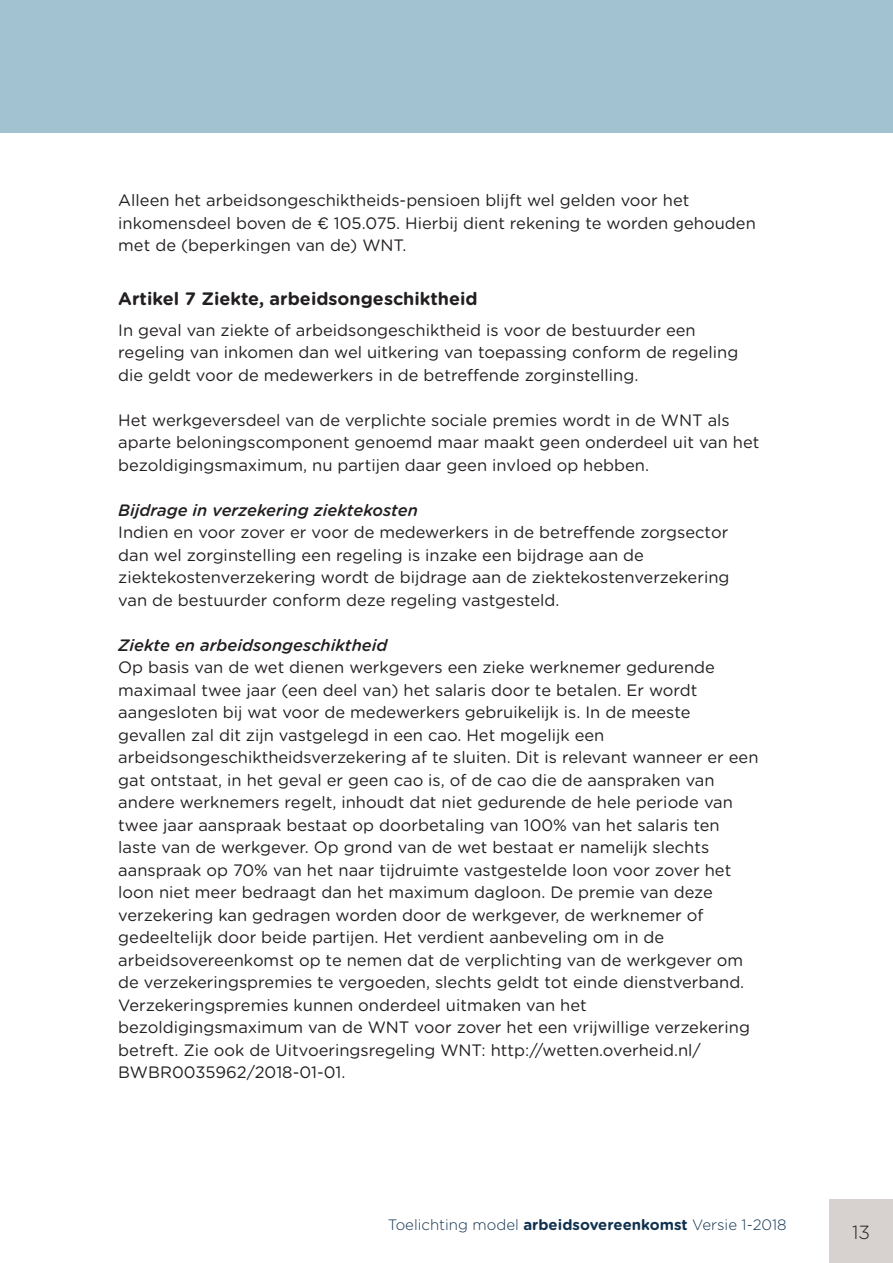
<style>
.page{position:relative;width:893px;height:1263px;background:#fff}
.page>*{position:absolute;margin:0;border:0;box-sizing:border-box;transform-origin:0 0}
.t1{font:300 19.05px "Gotham Rounded";color:#231f20}
.Heading_2{font:700 18px "Gotham Rounded";color:#231f20}
._05_BROODTEKST{font:16.5px/22.5px "Gotham Rounded";color:#231f20}
.kop3{font:italic 500 16.5px "Gotham Rounded";color:#231f20}
.t2{font:300 15px "Gotham Rounded";color:#11324f}
.s1{font-weight:700}
</style>
<div class="page">
<div style="left:829px;top:1199px;width:64px;height:64px;background:#d7d2d0"></div>
<div style="left:0;top:0;width:893px;height:133px;background:#a3c2d1"></div>
<p class="_05_BROODTEKST" style="left:118px;top:188px;width:639px">Alleen het arbeidsongeschiktheids-pensioen blijft wel gelden voor het inkomensdeel boven de € 105.075. Hierbij dient rekening te worden gehouden met de (beperkingen van de) WNT.</p>
<p class="Heading_2" style="left:118px;top:285px;width:361px">Artikel 7 Ziekte, arbeidsongeschiktheid</p>
<p class="_05_BROODTEKST" style="left:118px;top:318px;width:621px">In geval van ziekte of arbeidsongeschiktheid is voor de bestuurder een regeling van inkomen dan wel uitkering van toepassing conform de regeling die geldt voor de medewerkers in de betreffende zorginstelling.</p>
<p class="_05_BROODTEKST" style="left:118px;top:408px;width:643px">Het werkgeversdeel van de verplichte sociale premies wordt in de WNT als aparte beloningscomponent genoemd maar maakt geen onderdeel uit van het bezoldigingsmaximum, nu partijen daar geen invloed op hebben.</p>
<p class="kop3" style="left:118px;top:498px;width:301px">Bijdrage in verzekering ziektekosten</p>
<p class="_05_BROODTEKST" style="left:118px;top:521px;width:613px">Indien en voor zover er voor de medewerkers in de betreffende zorgsector dan wel zorginstelling een regeling is inzake een bijdrage aan de ziektekostenverzekering wordt de bijdrage aan de ziektekostenverzekering van de bestuurder conform deze regeling vastgesteld.</p>
<p class="kop3" style="left:118px;top:633px;width:271px">Ziekte en arbeidsongeschiktheid</p>
<p class="_05_BROODTEKST" style="left:118px;top:656px;width:642px">Op basis van de wet dienen werkgevers een zieke werknemer gedurende maximaal twee jaar (een deel van) het salaris door te betalen. Er wordt aangesloten bij wat voor de medewerkers gebruikelijk is. In de meeste gevallen zal dit zijn vastgelegd in een cao. Het mogelijk een arbeidsongeschiktheidsverzekering af te sluiten. Dit is relevant wanneer er een gat ontstaat, in het geval er geen cao is, of de cao die de aanspraken van andere werknemers regelt, inhoudt dat niet gedurende de hele periode van twee jaar aanspraak bestaat op doorbetaling van 100% van het salaris ten laste van de werkgever. Op grond van de wet bestaat er namelijk slechts aanspraak op 70% van het naar tijdruimte vastgestelde loon voor zover het loon niet meer bedraagt dan het maximum dagloon. De premie van deze verzekering kan gedragen worden door de werkgever, de werknemer of gedeeltelijk door beide partijen. Het verdient aanbeveling om in de arbeidsovereenkomst op te nemen dat de verplichting van de werkgever om de verzekeringspremies te vergoeden, slechts geldt tot einde dienstverband.<br>Verzekeringspremies kunnen onderdeel uitmaken van het bezoldigingsmaximum van de WNT voor zover het een vrijwillige verzekering betreft. Zie ook de Uitvoeringsregeling WNT: http://wetten.overheid.nl/ BWBR0035962/2018-01-01.</p>
<p class="t2" style="left:388px;top:1215px;width:400px">Toelichting model <span class="s1">arbeidsovereenkomst</span> Versie 1-2018</p>
<p class="t1" style="left:852px;top:1219px;width:19px">13</p>
</div>
